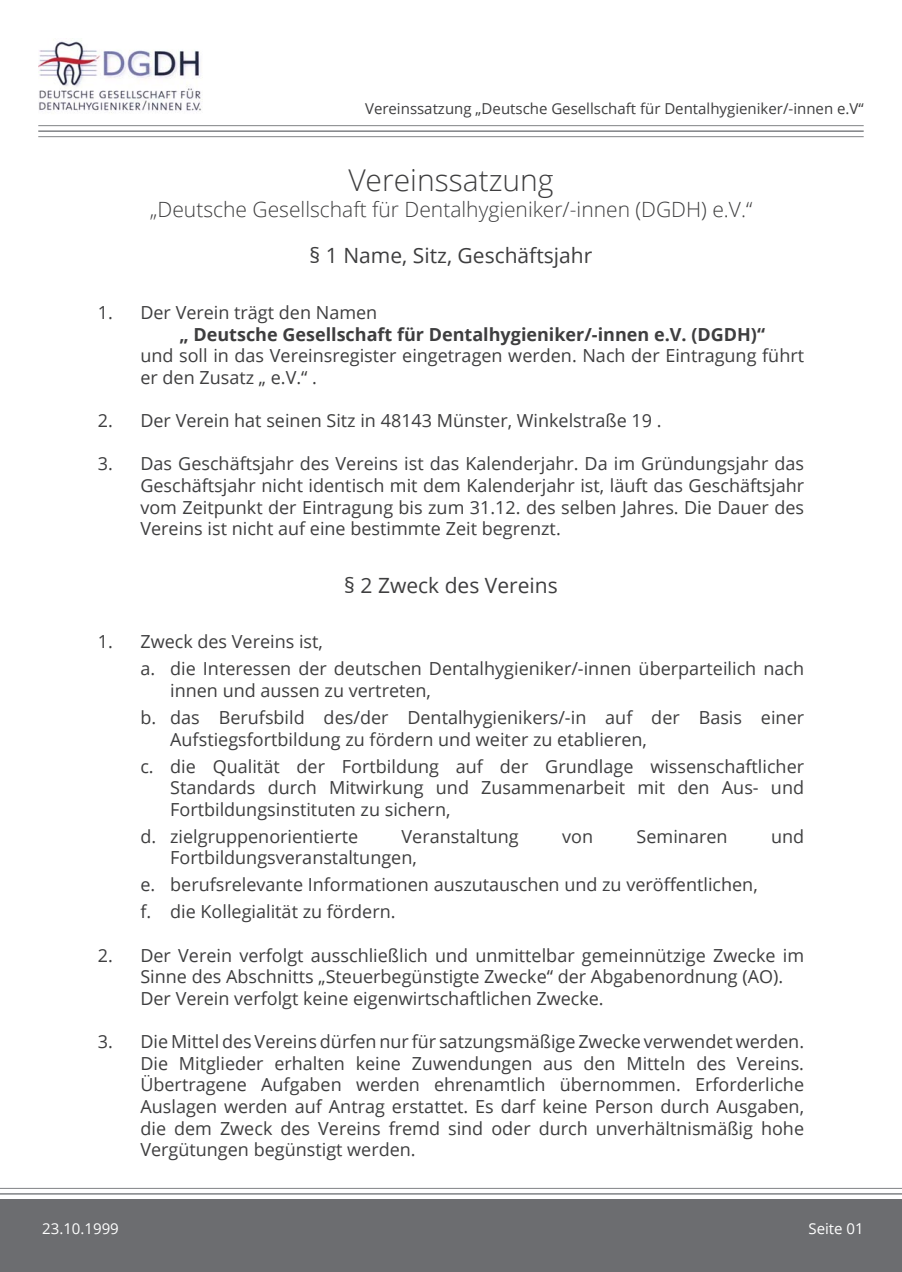
<style>
.page{position:relative;width:902px;height:1272px;background:#fff}
.page>*{position:absolute;margin:0;border:0;box-sizing:border-box;transform-origin:0 0}
.t1{font:300 30px "Open Sans";color:#3e3e3f}
.t2{font:300 21px "Open Sans";color:#3e3e3f}
.t3{font:21px "Open Sans";color:#3e3e3f}
.t4{font:18px/21.6px "Open Sans";color:#3e3e3f}
.t5{font:700 18px "Open Sans";color:#3e3e3f}
.t6{font:15px "Open Sans";color:#3e3e3f}
.t7{font:15px "Open Sans";color:#fff}
</style>
<div class="page">
<div style="left:0;top:1199px;width:901px;height:72px;background:#6c6d70"></div>
<img style="left:38px;top:40px;width:164px;height:73px">
<hr style="left:38px;top:130px;width:825px;height:2px;background:#808285">
<hr style="left:38px;top:125px;width:825px;height:1px;background:#808285">
<hr style="left:38px;top:136px;width:825px;height:1px;background:#808285">
<hr style="left:0;top:1193px;width:901px;height:1px;background:#808285">
<hr style="left:0;top:1188px;width:901px;height:1px;background:#808285">
<p class="t4" style="left:98px;top:301px;width:17px">1.</p>
<p class="t4" style="left:98px;top:409px;width:17px">2.</p>
<p class="t4" style="left:98px;top:452px;width:17px">3.</p>
<p class="t4" style="left:98px;top:630px;width:17px">1.</p>
<p class="t4" style="left:98px;top:943px;width:17px">2.</p>
<p class="t4" style="left:98px;top:1030px;width:17px">3.</p>
<p class="t6" style="left:365px;top:99px;width:500px">Vereinssatzung „Deutsche Gesellschaft für Dentalhygieniker/-innen e.V“</p>
<p class="t1" style="left:348px;top:160px;width:207px">Vereinssatzung</p>
<p class="t2" style="left:150px;top:195px;width:604px">„Deutsche Gesellschaft für Dentalhygieniker/-innen (DGDH) e.V.“</p>
<p class="t3" style="left:309px;top:241px;width:284px">§ 1 Name, Sitz, Geschäftsjahr</p>
<p class="t4" style="left:140px;top:301px;width:238px">Der Verein trägt den Namen</p>
<p class="t5" style="left:179px;top:321px;width:587px">„ Deutsche Gesellschaft für Dentalhygieniker/-innen e.V. (DGDH)“</p>
<p class="t4" style="left:140px;top:344px;width:665px">und soll in das Vereinsregister eingetragen werden. Nach der Eintragung führt er den Zusatz „ e.V.“ .</p>
<p class="t4" style="left:140px;top:409px;width:522px">Der Verein hat seinen Sitz in 48143 Münster, Winkelstraße 19 .</p>
<p class="t4" style="left:140px;top:452px;width:665px;text-align:justify">Das Geschäftsjahr des Vereins ist das Kalenderjahr. Da im Gründungsjahr das Geschäftsjahr nicht identisch mit dem Kalenderjahr ist, läuft das Geschäftsjahr vom Zeitpunkt der Eintragung bis zum 31.12. des selben Jahres. Die Dauer des Vereins ist nicht auf eine bestimmte Zeit begrenzt.</p>
<p class="t3" style="left:344px;top:571px;width:215px">§ 2 Zweck des Vereins</p>
<p class="t4" style="left:140px;top:630px;width:184px">Zweck des Vereins ist,</p>
<p class="t4" style="left:170px;top:657px;width:635px">die Interessen der deutschen Dentalhygieniker/-innen überparteilich nach</p>
<p class="t4" style="left:170px;top:679px;width:262px">innen und aussen zu vertreten,</p>
<p class="t4" style="left:170px;top:706px;width:635px">das Berufsbild des/der Dentalhygienikers/-in auf der Basis einer<br>Aufstiegsfortbildung zu fördern und weiter zu etablieren,</p>
<p class="t4" style="left:170px;top:754px;width:635px;text-align:justify">die Qualität der Fortbildung auf der Grundlage wissenschaftlicher Standards durch Mitwirkung und Zusammenarbeit mit den Aus- und Fortbildungsinstituten zu sichern,</p>
<p class="t4" style="left:170px;top:825px;width:189px">zielgruppenorientierte</p>
<p class="t4" style="left:401px;top:825px;width:119px">Veranstaltung</p>
<p class="t4" style="left:562px;top:825px;width:32px">von</p>
<p class="t4" style="left:636px;top:825px;width:92px">Seminaren</p>
<p class="t4" style="left:771px;top:825px;width:35px">und</p>
<p class="t4" style="left:170px;top:846px;width:248px">Fortbildungsveranstaltungen,</p>
<p class="t4" style="left:170px;top:873px;width:589px">berufsrelevante Informationen auszutauschen und zu veröffentlichen,</p>
<p class="t4" style="left:170px;top:900px;width:227px">die Kollegialität zu fördern.</p>
<p class="t4" style="left:140px;top:943px;width:665px">Der Verein verfolgt ausschließlich und unmittelbar gemeinnützige Zwecke im<br>Sinne des Abschnitts „Steuerbegünstigte Zwecke“ der Abgabenordnung (AO).</p>
<p class="t4" style="left:140px;top:987px;width:465px">Der Verein verfolgt keine eigenwirtschaftlichen Zwecke.</p>
<p class="t4" style="left:140px;top:1030px;width:665px;text-align:justify">Die Mittel des Vereins dürfen nur für satzungsmäßige Zwecke verwendet werden.<br>Die Mitglieder erhalten keine Zuwendungen aus den Mitteln des Vereins.<br>Übertragene Aufgaben werden ehrenamtlich übernommen. Erforderliche Auslagen werden auf Antrag erstattet. Es darf keine Person durch Ausgaben, die dem Zweck des Vereins fremd sind oder durch unverhältnismäßig hohe Vergütungen begünstigt werden.</p>
<p class="t4" style="left:140px;top:657px;width:16px">a.</p>
<p class="t4" style="left:140px;top:706px;width:17px">b.</p>
<p class="t4" style="left:140px;top:754px;width:15px">c.</p>
<p class="t4" style="left:140px;top:825px;width:17px">d.</p>
<p class="t4" style="left:140px;top:873px;width:16px">e.</p>
<p class="t4" style="left:140px;top:900px;width:12px">f.</p>
<p class="t7" style="left:42px;top:1217px;width:78px">23.10.1999</p>
<p class="t7" style="left:808px;top:1217px;width:57px">Seite 01</p>
</div>
